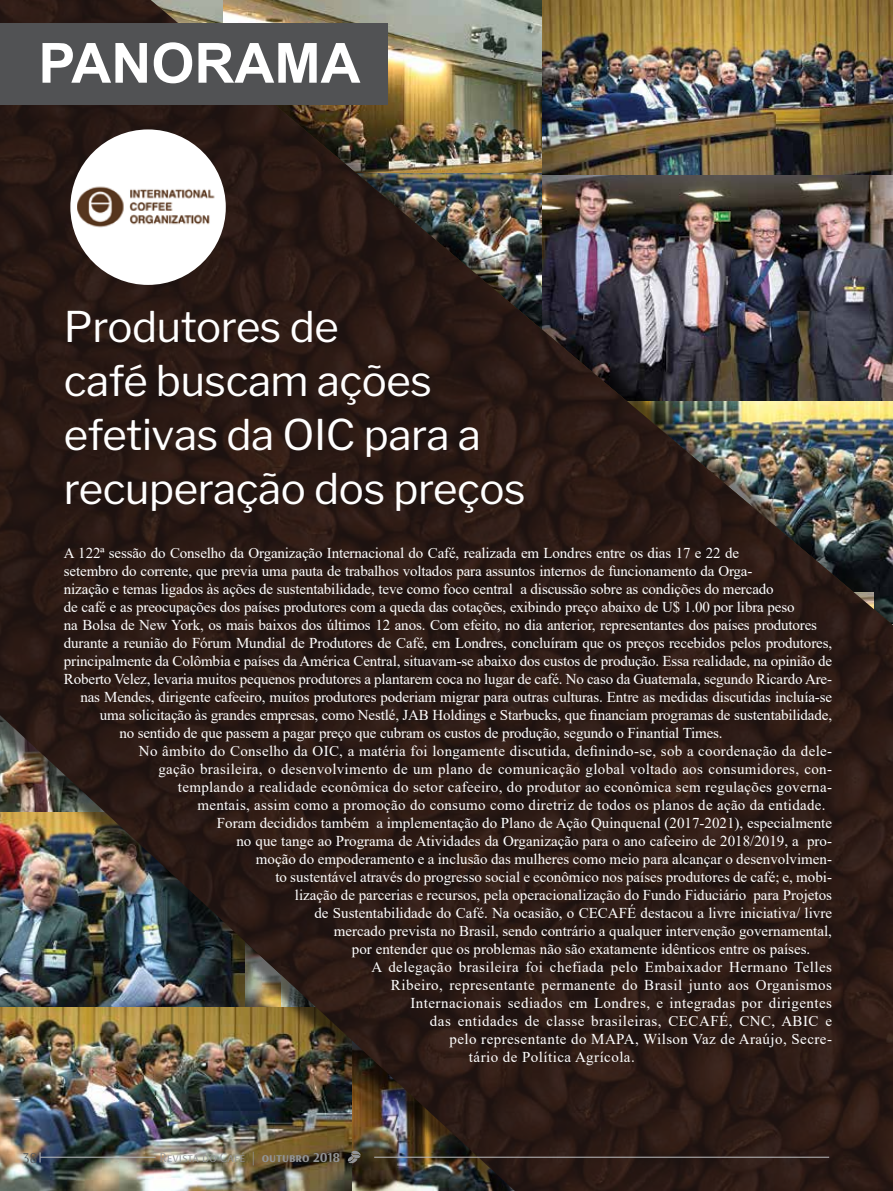
<style>
.page{position:relative;width:893px;height:1191px;background:#fff}
.page>*{position:absolute;margin:0;border:0;box-sizing:border-box;transform-origin:0 0}
.t1{font:700 55.35px "Arial";color:#fff}
.t2{font:42px/54px "Libre Franklin";letter-spacing:-.01em;color:#fff}
.t3{font:700 18px "Calibri";letter-spacing:.01em;color:#fff}
.t4{font:15px "Times New Roman";color:#fff}
.t5{font:15px "Times New Roman";letter-spacing:.02em;color:#fff}
.t6{font:15px "Times New Roman";letter-spacing:.03em;color:#fff}
.t7{font:15px "Arsenal";color:#58595b}
.t8{font:13.5px "Arsenal";color:#939598}
.s1{font-weight:700}
</style>
<div class="page">
<img style="left:0;top:0;width:893px;height:1191px">
<div style="left:70px;top:129px;width:156px;height:156px;background:#fff;border-radius:50%"></div>
<img style="left:78px;top:186px;width:137px;height:42px">
<hr style="left:374px;top:1157px;width:455px;height:1px;background:#bcbec0">
<hr style="left:40px;top:1157px;width:116px;height:1px;background:#bcbec0">
<svg style="left:348px;top:1150px;width:13px;height:13px"></svg>
<div style="left:0;top:23px;width:388px;height:82px;background:#515254"></div>
<p class="t3" style="left:81px;top:29px;width:85px">panorama</p>
<h1 class="t1" style="left:38px;top:24px;width:324px">PANORAMA</h1>
<h2 class="t2" style="left:64px;top:300px;width:463px">Produtores de<br>café buscam ações efetivas da OIC para a recuperação dos preços</h2>
<p class="t4" style="left:64px;top:542px;width:677px">A 122ª sessão do Conselho da Organização Internacional do Café, realizada em Londres entre os dias 17 e 22 de</p>
<p class="t4" style="left:64px;top:560px;width:690px">setembro do corrente, que previa uma pauta de trabalhos voltados para assuntos internos de funcionamento da Orga-</p>
<p class="t4" style="left:64px;top:578px;width:711px">nização e temas ligados às ações de sustentabilidade, teve como foco central a discussão sobre as condições do mercado</p>
<p class="t4" style="left:64px;top:596px;width:732px">de café e as preocupações dos países produtores com a queda das cotações, exibindo preço abaixo de U$ 1.00 por libra peso</p>
<p class="t4" style="left:64px;top:614px;width:755px">na Bolsa de New York, os mais baixos dos últimos 12 anos. Com efeito, no dia anterior, representantes dos países produtores</p>
<p class="t4" style="left:64px;top:632px;width:770px">durante a reunião do Fórum Mundial de Produtores de Café, em Londres, concluíram que os preços recebidos pelos produtores,</p>
<p class="t4" style="left:64px;top:650px;width:770px">principalmente da Colômbia e países da América Central, situavam-se abaixo dos custos de produção. Essa realidade, na opinião de</p>
<p class="t4" style="left:64px;top:668px;width:770px">Roberto Velez, levaria muitos pequenos produtores a plantarem coca no lugar de café. No caso da Guatemala, segundo Ricardo Are-</p>
<p class="t4" style="left:80px;top:686px;width:753px">nas Mendes, dirigente cafeeiro, muitos produtores poderiam migrar para outras culturas. Entre as medidas discutidas incluía-se</p>
<p class="t4" style="left:100px;top:704px;width:734px">uma solicitação às grandes empresas, como Nestlé, JAB Holdings e Starbucks, que financiam programas de sustentabilidade,</p>
<p class="t4" style="left:119px;top:722px;width:605px">no sentido de que passem a pagar preço que cubram os custos de produção, segundo o Finantial Times.</p>
<p class="t5" style="left:139px;top:740px;width:695px">No âmbito do Conselho da OIC, a matéria foi longamente discutida, definindo-se, sob a coordenação da dele-</p>
<p class="t5" style="left:158px;top:758px;width:675px">gação brasileira, o desenvolvimento de um plano de comunicação global voltado aos consumidores, con-</p>
<p class="t5" style="left:178px;top:776px;width:656px">templando a realidade econômica do setor cafeeiro, do produtor ao econômica sem regulações governa-</p>
<p class="t5" style="left:197px;top:794px;width:630px">mentais, assim como a promoção do consumo como diretriz de todos os planos de ação da entidade.</p>
<p class="t4" style="left:217px;top:812px;width:617px">Foram decididos também a implementação do Plano de Ação Quinquenal (2017-2021), especialmente</p>
<p class="t4" style="left:236px;top:830px;width:597px">no que tange ao Programa de Atividades da Organização para o ano cafeeiro de 2018/2019, a pro-</p>
<p class="t4" style="left:256px;top:848px;width:578px">moção do empoderamento e a inclusão das mulheres como meio para alcançar o desenvolvimen-</p>
<p class="t4" style="left:275px;top:866px;width:558px">to sustentável através do progresso social e econômico nos países produtores de café; e, mobi-</p>
<p class="t4" style="left:295px;top:884px;width:539px">lização de parcerias e recursos, pela operacionalização do Fundo Fiduciário para Projetos</p>
<p class="t4" style="left:314px;top:902px;width:519px">de Sustentabilidade do Café. Na ocasião, o CECAFÉ destacou a livre iniciativa/ livre</p>
<p class="t4" style="left:334px;top:920px;width:500px">mercado prevista no Brasil, sendo contrário a qualquer intervenção governamental,</p>
<p class="t4" style="left:352px;top:938px;width:460px">por entender que os problemas não são exatamente idênticos entre os países.</p>
<p class="t6" style="left:371px;top:956px;width:462px">A delegação brasileira foi chefiada pelo Embaixador Hermano Telles</p>
<p class="t6" style="left:391px;top:974px;width:443px">Ribeiro, representante permanente do Brasil junto aos Organismos</p>
<p class="t6" style="left:410px;top:992px;width:423px">Internacionais sediados em Londres, e integradas por dirigentes</p>
<p class="t6" style="left:430px;top:1010px;width:404px">das entidades de classe brasileiras, CECAFÉ, CNC, ABIC e</p>
<p class="t6" style="left:449px;top:1028px;width:384px">pelo representante do MAPA, Wilson Vaz de Araújo, Secre-</p>
<p class="t6" style="left:469px;top:1046px;width:167px">tário de Política Agrícola.</p>
<p class="t7" style="left:23px;top:1147px;width:16px">38</p>
<p class="t8" style="left:159px;top:1147px;width:182px">Revista do Café | <span class="s1">outubro 2018</span></p>
</div>
